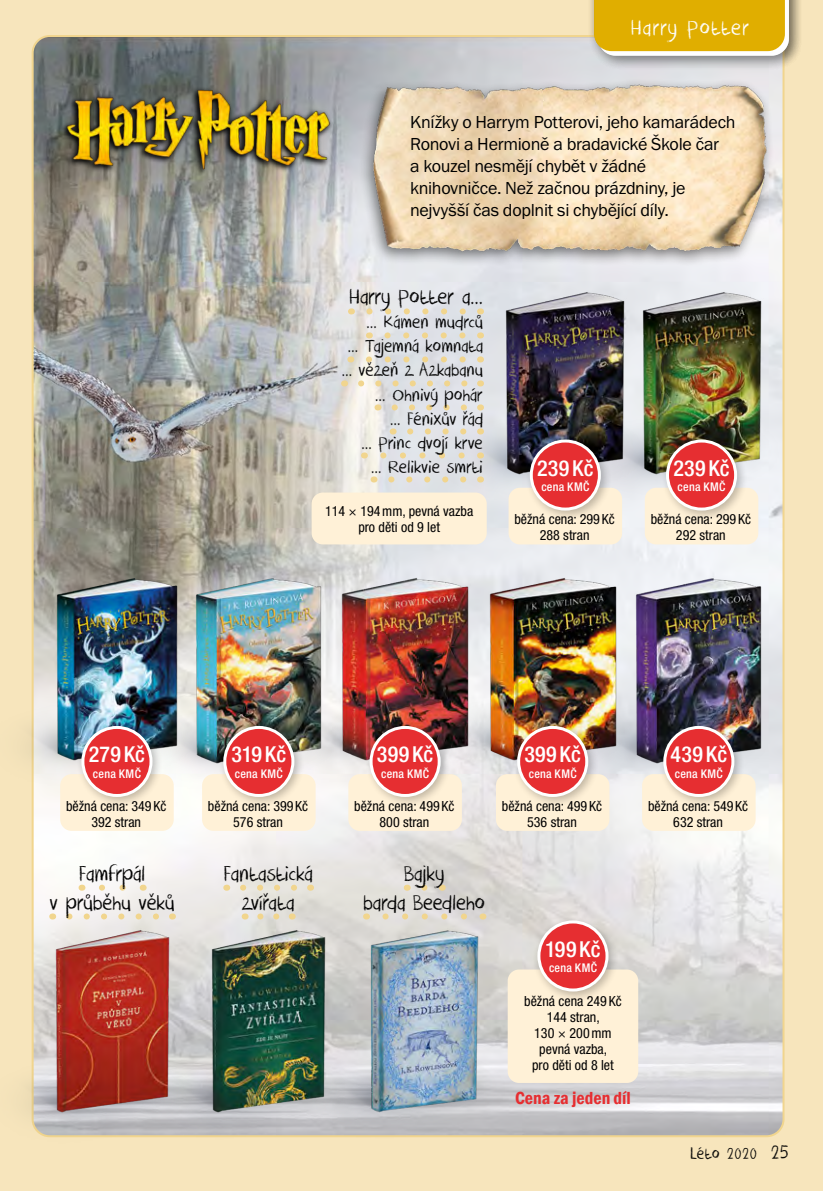
<style>
.page{position:relative;width:823px;height:1191px;background:#fff}
.page>*{position:absolute;margin:0;border:0;box-sizing:border-box;transform-origin:0 0}
.t1{font:24px/28.8px "Crayon Crumble";letter-spacing:-.01em;color:#000;text-align:center}
.t2{font:24px "Crayon Crumble";letter-spacing:.04em;color:#fff}
.t3{font:500 condensed 22px "Helvetica Neue CE";letter-spacing:.01em;color:#fff}
.t4{font:20px/24px "Crayon Crumble";letter-spacing:-.005em;color:#000;text-align:right}
.t5{font:18px/22px "Franklin Gothic ITCTOT";letter-spacing:-.015em;color:#000}
.t6{font:600 condensed 18px "Franklin Gothic";color:#e62e31}
.t7{font:18px "Crayon Crumble";letter-spacing:.025em;color:#000}
.t8{font:14px/16px "Helvetica Neue Cond CE";color:#000;text-align:center}
.t9{font:500 condensed 12px "Helvetica Neue CE";letter-spacing:.02em;color:#fff}
.s1{font-size:22px}
</style>
<div class="page">
<div style="left:0;top:0;width:822px;height:1191px;background:#f7e5bc"></div>
<img style="left:35px;top:38px;width:748px;height:1098px">
<div style="left:358px;top:78px;width:416px;height:189px;background:#000;opacity:.5"></div>
<img style="left:347px;top:76px;width:438px;height:180px">
<div style="left:587px;top:0;width:216px;height:71px;background:#000;opacity:.25"></div>
<svg style="left:594px;top:0;width:194px;height:56px;background:#e1b51a"></svg>
<img style="left:421px;top:411px;width:103px;height:97px">
<img style="left:500px;top:286px;width:129px;height:193px">
<img style="left:27px;top:1053px;width:97px;height:85px">
<img style="left:50px;top:924px;width:124px;height:193px">
<img style="left:336px;top:573px;width:137px;height:192px">
<img style="left:557px;top:411px;width:228px;height:97px">
<img style="left:636px;top:286px;width:129px;height:193px">
<img style="left:124px;top:1049px;width:159px;height:89px">
<img style="left:206px;top:924px;width:124px;height:193px">
<img style="left:404px;top:692px;width:226px;height:96px">
<img style="left:484px;top:573px;width:136px;height:192px">
<img style="left:29px;top:697px;width:162px;height:97px">
<img style="left:52px;top:573px;width:130px;height:192px">
<img style="left:283px;top:1049px;width:231px;height:89px">
<img style="left:365px;top:924px;width:118px;height:193px">
<img style="left:548px;top:697px;width:232px;height:97px">
<img style="left:630px;top:573px;width:136px;height:195px">
<img style="left:115px;top:700px;width:231px;height:97px">
<img style="left:191px;top:573px;width:135px;height:195px">
<div style="left:311px;top:492px;width:175px;height:52px;background:#fff1d7;border-radius:11px"></div>
<svg style="left:369px;top:308px;width:101px;height:6px"></svg>
<svg style="left:387px;top:332px;width:83px;height:6px"></svg>
<svg style="left:368px;top:356px;width:102px;height:6px"></svg>
<svg style="left:361px;top:380px;width:110px;height:6px"></svg>
<svg style="left:394px;top:404px;width:77px;height:6px"></svg>
<svg style="left:410px;top:428px;width:61px;height:6px"></svg>
<svg style="left:383px;top:452px;width:87px;height:6px"></svg>
<svg style="left:391px;top:476px;width:80px;height:6px"></svg>
<svg style="left:102px;top:884px;width:30px;height:6px"></svg>
<svg style="left:69px;top:913px;width:94px;height:6px"></svg>
<svg style="left:243px;top:884px;width:58px;height:6px"></svg>
<svg style="left:260px;top:913px;width:24px;height:6px"></svg>
<svg style="left:424px;top:884px;width:9px;height:6px"></svg>
<svg style="left:385px;top:913px;width:87px;height:6px"></svg>
<div style="left:508px;top:488px;width:113px;height:56px;background:#fff1d7;border-radius:11px"></div>
<div style="left:524px;top:434px;width:87px;height:87px;background:#000;opacity:.25"></div>
<div style="left:531px;top:441px;width:68px;height:68px;background:#e62e31;border-radius:50%"></div>
<div style="left:529px;top:439px;width:71px;height:71px;border:3px solid #fff;border-radius:50%"></div>
<div style="left:348px;top:774px;width:113px;height:57px;background:#fff1d7;border-radius:11px"></div>
<div style="left:364px;top:720px;width:87px;height:87px;background:#000;opacity:.25"></div>
<div style="left:371px;top:727px;width:68px;height:68px;background:#e62e31;border-radius:50%"></div>
<div style="left:369px;top:726px;width:71px;height:71px;border:3px solid #fff;border-radius:50%"></div>
<div style="left:644px;top:488px;width:113px;height:56px;background:#fff1d7;border-radius:11px"></div>
<div style="left:660px;top:434px;width:87px;height:87px;background:#000;opacity:.25"></div>
<div style="left:667px;top:441px;width:68px;height:68px;background:#e62e31;border-radius:50%"></div>
<div style="left:665px;top:439px;width:71px;height:71px;border:3px solid #fff;border-radius:50%"></div>
<div style="left:495px;top:774px;width:114px;height:57px;background:#fff1d7;border-radius:11px"></div>
<div style="left:512px;top:720px;width:87px;height:87px;background:#000;opacity:.25"></div>
<div style="left:518px;top:727px;width:68px;height:68px;background:#e62e31;border-radius:50%"></div>
<div style="left:517px;top:726px;width:71px;height:71px;border:3px solid #fff;border-radius:50%"></div>
<div style="left:60px;top:774px;width:114px;height:57px;background:#fff1d7;border-radius:11px"></div>
<div style="left:76px;top:720px;width:87px;height:87px;background:#000;opacity:.25"></div>
<div style="left:83px;top:727px;width:68px;height:68px;background:#e62e31;border-radius:50%"></div>
<div style="left:81px;top:726px;width:71px;height:71px;border:3px solid #fff;border-radius:50%"></div>
<div style="left:641px;top:774px;width:114px;height:57px;background:#fff1d7;border-radius:11px"></div>
<div style="left:658px;top:720px;width:87px;height:87px;background:#000;opacity:.25"></div>
<div style="left:664px;top:727px;width:68px;height:68px;background:#e62e31;border-radius:50%"></div>
<div style="left:663px;top:726px;width:71px;height:71px;border:3px solid #fff;border-radius:50%"></div>
<div style="left:202px;top:774px;width:113px;height:57px;background:#fff1d7;border-radius:11px"></div>
<div style="left:218px;top:720px;width:87px;height:87px;background:#000;opacity:.25"></div>
<div style="left:225px;top:727px;width:68px;height:68px;background:#e62e31;border-radius:50%"></div>
<div style="left:223px;top:726px;width:71px;height:71px;border:3px solid #fff;border-radius:50%"></div>
<div style="left:507px;top:969px;width:131px;height:114px;background:#fff1d7;border-radius:11px"></div>
<div style="left:532px;top:915px;width:87px;height:87px;background:#000;opacity:.25"></div>
<div style="left:538px;top:922px;width:68px;height:68px;background:#e62e31;border-radius:50%"></div>
<div style="left:537px;top:920px;width:71px;height:71px;border:3px solid #fff;border-radius:50%"></div>
<img style="left:50px;top:68px;width:299px;height:112px">
<h1 class="t2" style="left:630px;top:14px;width:120px">Harry Potter</h1>
<p class="t5" style="left:410px;top:111px;width:327px">Knížky o Harrym Potterovi, jeho kamarádech Ronovi a Hermioně a bradavické Škole čar<br>a kouzel nesmějí chybět v žádné knihovničce. Než začnou prázdniny, je nejvyšší čas doplnit si chybějící díly.</p>
<h1 class="t1" style="left:348px;top:284px;width:136px">Harry Potter a…</h1>
<h3 class="t4" style="left:341px;top:311px;width:143px">… Kámen mudrců<br>… Tajemná komnata … vězeň z Azkabanu … Ohnivý pohár<br>… Fénixův řád<br>… Princ dvojí krve<br>… Relikvie smrti</h3>
<p class="t8" style="left:325px;top:503px;width:150px">114 × 194mm, pevná vazba pro děti od 9 let</p>
<h2 class="t3" style="left:537px;top:455px;width:58px">239 Kč</h2>
<p class="t9" style="left:541px;top:480px;width:49px">cena KMČ</p>
<p class="t8" style="left:514px;top:511px;width:102px">běžná cena: 299 Kč<br>288 stran</p>
<h2 class="t3" style="left:673px;top:455px;width:58px">239 Kč</h2>
<p class="t9" style="left:677px;top:480px;width:49px">cena KMČ</p>
<p class="t8" style="left:650px;top:511px;width:102px">běžná cena: 299 Kč<br>292 stran</p>
<h2 class="t3" style="left:89px;top:742px;width:58px">279 Kč</h2>
<p class="t9" style="left:93px;top:766px;width:49px">cena KMČ</p>
<h2 class="t3" style="left:231px;top:742px;width:56px">319 Kč</h2>
<p class="t9" style="left:235px;top:766px;width:49px">cena KMČ</p>
<h2 class="t3" style="left:376px;top:742px;width:58px">399 Kč</h2>
<p class="t9" style="left:381px;top:766px;width:49px">cena KMČ</p>
<h2 class="t3" style="left:524px;top:742px;width:58px">399 Kč</h2>
<p class="t9" style="left:528px;top:766px;width:49px">cena KMČ</p>
<h2 class="t3" style="left:670px;top:742px;width:58px">439 Kč</h2>
<p class="t9" style="left:674px;top:766px;width:49px">cena KMČ</p>
<p class="t8" style="left:66px;top:798px;width:102px">běžná cena: 349 Kč<br>392 stran</p>
<p class="t8" style="left:208px;top:798px;width:102px">běžná cena: 399 Kč<br>576 stran</p>
<p class="t8" style="left:354px;top:798px;width:102px">běžná cena: 499 Kč<br>800 stran</p>
<p class="t8" style="left:501px;top:798px;width:102px">běžná cena: 499 Kč<br>536 stran</p>
<p class="t8" style="left:647px;top:798px;width:102px">běžná cena: 549 Kč<br>632 stran</p>
<h1 class="t1" style="left:50px;top:860px;width:126px">Famfrpál<br>v průběhu věků</h1>
<h1 class="t1" style="left:223px;top:860px;width:90px">Fantastická zvířata</h1>
<h1 class="t1" style="left:363px;top:860px;width:123px">Bajky<br>barda Beedleho</h1>
<h2 class="t3" style="left:545px;top:936px;width:57px">199 Kč</h2>
<p class="t9" style="left:548px;top:961px;width:49px">cena KMČ</p>
<p class="t8" style="left:524px;top:992px;width:99px">běžná cena 249 Kč<br>144 stran,<br>130 × 200mm pevná vazba,<br>pro děti od 8 let</p>
<p class="t6" style="left:515px;top:1086px;width:117px">Cena za jeden díl</p>
<p class="t7" style="left:690px;top:1143px;width:100px">Léto 2020 <span class="s1">25</span></p>
</div>
